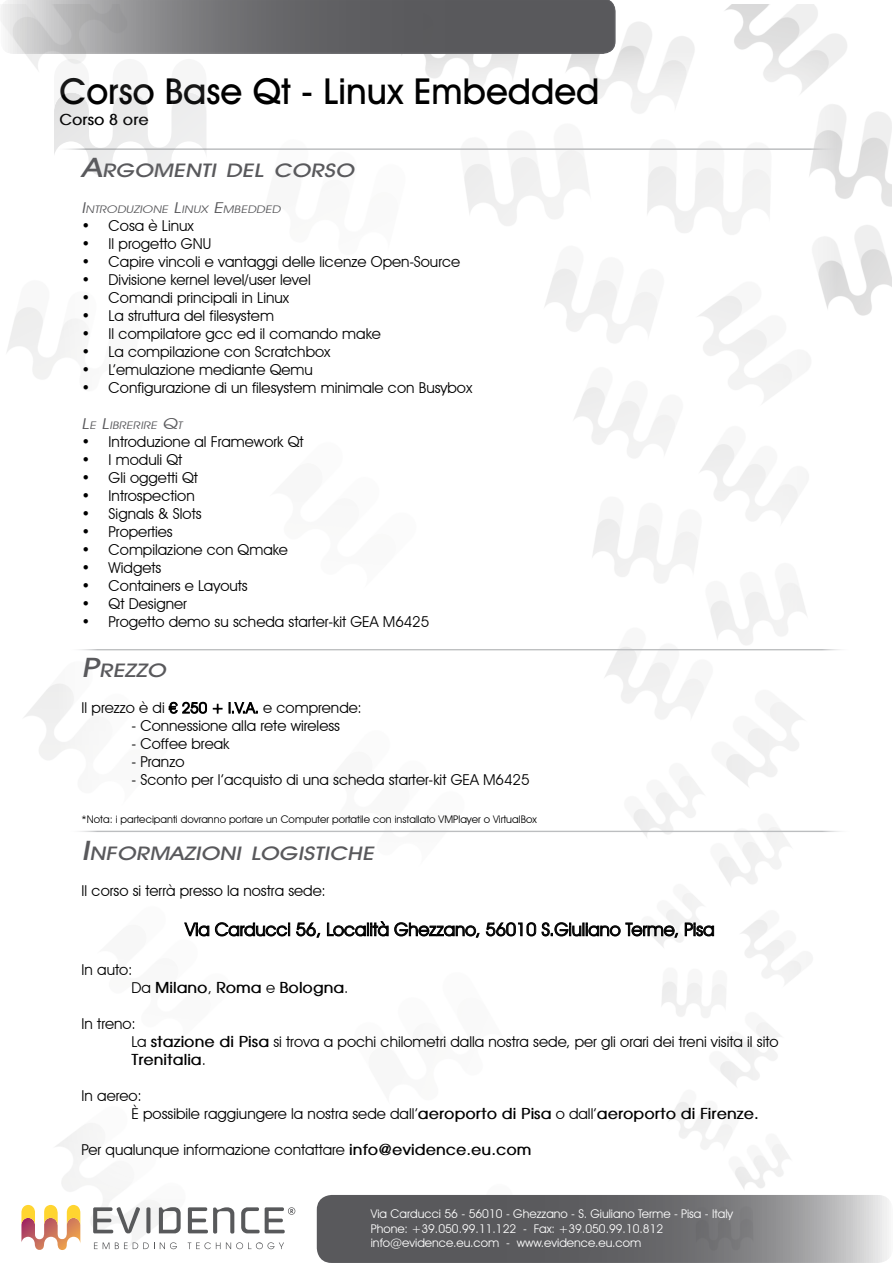
<style>
.page{position:relative;width:893px;height:1263px;background:#fff}
.page>*{position:absolute;margin:0;border:0;box-sizing:border-box;transform-origin:0 0}
.t1{font:500 36px "Avant Garde IT Cby BT";color:#000}
.t2{font:italic 500 18.9px "Avant Garde IT Cby BT";color:#59595c;scale:1.25 1}
.t3{font:18px "Avant Garde IT Cby BT";color:#000}
.t4{font:15px/18px "Avant Garde IT Cby BT";color:#000}
.t5{font:700 15px "Avant Garde";color:#000}
.t6{font:12px/14.4px "Avant Garde IT Cby BT";color:#fff}
.t7{font:10.5px "Avant Garde IT Cby BT";color:#000}
.t8{font:italic 10.5px "Avant Garde IT Cby BT";color:#59595c;scale:1.25 1}
.s1{font-size:27px}
.s2{font-size:15px}
.s3{font-family:"Avant Garde IT Cby BT";font-weight:400}
.s4{font-family:"Avant Garde";font-weight:700}
</style>
<div class="page">
<img style="left:7px;top:4px;width:885px;height:1259px">
<div style="left:41px;top:34px;width:810px;height:1195px;background:#fff"></div>
<svg style="left:168px;top:701px;width:55px;height:13px"></svg>
<svg style="left:229px;top:702px;width:29px;height:12px"></svg>
<svg style="left:184px;top:922px;width:106px;height:15px"></svg>
<svg style="left:296px;top:922px;width:25px;height:16px"></svg>
<svg style="left:327px;top:921px;width:153px;height:17px"></svg>
<svg style="left:486px;top:922px;width:192px;height:16px"></svg>
<svg style="left:684px;top:922px;width:30px;height:15px"></svg>
<hr style="left:55px;top:148px;width:784px;height:2px;background:#bcbec0">
<hr style="left:68px;top:649px;width:784px;height:1px;background:#bcbec0">
<hr style="left:68px;top:831px;width:784px;height:1px;background:#bcbec0">
<svg style="left:1px;top:0;width:615px;height:176px"></svg>
<svg style="left:21px;top:1205px;width:59px;height:45px"></svg>
<svg style="left:93px;top:1207px;width:47px;height:26px"></svg>
<svg style="left:146px;top:1207px;width:4px;height:26px"></svg>
<svg style="left:159px;top:1207px;width:22px;height:26px"></svg>
<svg style="left:188px;top:1207px;width:46px;height:26px"></svg>
<svg style="left:94px;top:1242px;width:15px;height:7px"></svg>
<svg style="left:115px;top:1242px;width:62px;height:7px"></svg>
<svg style="left:188px;top:1242px;width:96px;height:7px"></svg>
<svg style="left:241px;top:1207px;width:54px;height:26px"></svg>
<svg style="left:317px;top:1195px;width:576px;height:68px;background:#747477"></svg>
<h1 class="t1" style="left:59px;top:69px;width:542px">Corso Base Qt - Linux Embedded</h1>
<p class="t5" style="left:59px;top:110px;width:91px">Corso 8 ore</p>
<p class="t2" style="left:82px;top:159px;width:223px"><span class="s1">A</span>RGOMENTI DEL CORSO</p>
<p class="t8" style="left:82px;top:203px;width:162px"><span class="s2">I</span>NTRODUZIONE <span class="s2">L</span>I NUX <span class="s2">E</span>MBEDDED</p>
<p class="t4" style="left:82px;top:216px;width:114px">• Cosa è Linux</p>
<p class="t4" style="left:82px;top:234px;width:131px">• Il progetto GNU</p>
<p class="t4" style="left:82px;top:252px;width:380px">• Capire vincoli e vantaggi delle licenze Open-Source</p>
<p class="t4" style="left:82px;top:270px;width:231px">• Divisione kernel level/user level</p>
<p class="t4" style="left:82px;top:288px;width:209px">• Comandi principali in Linux</p>
<p class="t4" style="left:82px;top:306px;width:194px">• La struttura del filesystem</p>
<p class="t4" style="left:82px;top:324px;width:301px">• Il compilatore gcc ed il comando make</p>
<p class="t4" style="left:82px;top:342px;width:250px">• La compilazione con Scratchbox</p>
<p class="t4" style="left:82px;top:360px;width:233px">• L’emulazione mediante Qemu</p>
<p class="t4" style="left:82px;top:378px;width:392px">• Configurazione di un filesystem minimale con Busybox</p>
<p class="t8" style="left:82px;top:419px;width:84px"><span class="s2">L</span>E <span class="s2">L</span>IBRERIRE <span class="s2">Q</span>T</p>
<p class="t4" style="left:82px;top:432px;width:223px">• Introduzione al Framework Qt</p>
<p class="t4" style="left:82px;top:450px;width:102px">• I moduli Qt</p>
<p class="t4" style="left:82px;top:468px;width:118px">• Gli oggetti Qt</p>
<p class="t4" style="left:82px;top:486px;width:115px">• Introspection</p>
<p class="t4" style="left:82px;top:504px;width:122px">• Signals &amp; Slots</p>
<p class="t4" style="left:82px;top:522px;width:93px">• Properties</p>
<p class="t4" style="left:82px;top:540px;width:208px">• Compilazione con Qmake</p>
<p class="t4" style="left:82px;top:558px;width:81px">• Widgets</p>
<p class="t4" style="left:82px;top:576px;width:168px">• Containers e Layouts</p>
<p class="t4" style="left:82px;top:594px;width:107px">• Qt Designer</p>
<p class="t4" style="left:82px;top:612px;width:349px">• Progetto demo su scheda starter-kit GEA M6425</p>
<p class="t2" style="left:82px;top:659px;width:72px"><span class="s1">P</span>REZZO</p>
<p class="t4" style="left:82px;top:699px;width:282px">Il prezzo è di € 250 + I.V.A. e comprende:</p>
<p class="t4" style="left:131px;top:717px;width:210px">- Connessione alla rete wireless</p>
<p class="t4" style="left:131px;top:735px;width:100px">- Coffee break</p>
<p class="t4" style="left:131px;top:753px;width:55px">- Pranzo</p>
<p class="t4" style="left:131px;top:771px;width:400px">- Sconto per l’acquisto di una scheda starter-kit GEA M6425</p>
<p class="t7" style="left:82px;top:813px;width:457px">*Nota: i partecipanti dovranno portare un Computer portatile con installato VMPlayer o VirtualBox</p>
<p class="t2" style="left:82px;top:842px;width:238px"><span class="s1">I</span>NFORMAZIONI LOGISTICHE</p>
<p class="t4" style="left:82px;top:882px;width:246px">Il corso si terrà presso la nostra sede:</p>
<p class="t3" style="left:185px;top:918px;width:531px">Via Carducci 56, Località Ghezzano, 56010 S.Giuliano Terme, Pisa</p>
<p class="t4" style="left:82px;top:961px;width:52px">In auto:</p>
<p class="t5" style="left:131px;top:978px;width:219px"><span class="s3">Da</span> Milano<span class="s3">,</span> Roma <span class="s3">e</span> Bologna<span class="s3">.</span></p>
<p class="t4" style="left:131px;top:1015px;width:649px;text-indent:-50px">In treno:<br>La <span class="s4">stazione di Pisa</span> si trova a pochi chilometri dalla nostra sede, per gli orari dei treni visita il sito</p>
<p class="t5" style="left:131px;top:1050px;width:76px">Trenitalia<span class="s3">.</span></p>
<p class="t4" style="left:131px;top:1087px;width:629px;text-indent:-50px">In aereo:<br>È possibile raggiungere la nostra sede dall’<span class="s4">aeroporto di Pisa</span> o dall’<span class="s4">aeroporto di Firenze.</span></p>
<p class="t4" style="left:82px;top:1141px;width:451px">Per qualunque informazione contattare <span class="s4">info@evidence.eu.com</span></p>
<p class="t6" style="left:371px;top:1207px;width:364px">Via Carducci 56 - 56010 - Ghezzano - S. Giuliano Terme - Pisa - Italy<br>Phone: +39.050.99.11.122 - Fax: +39.050.99.10.812 info@evidence.eu.com - www.evidence.eu.com</p>
</div>
